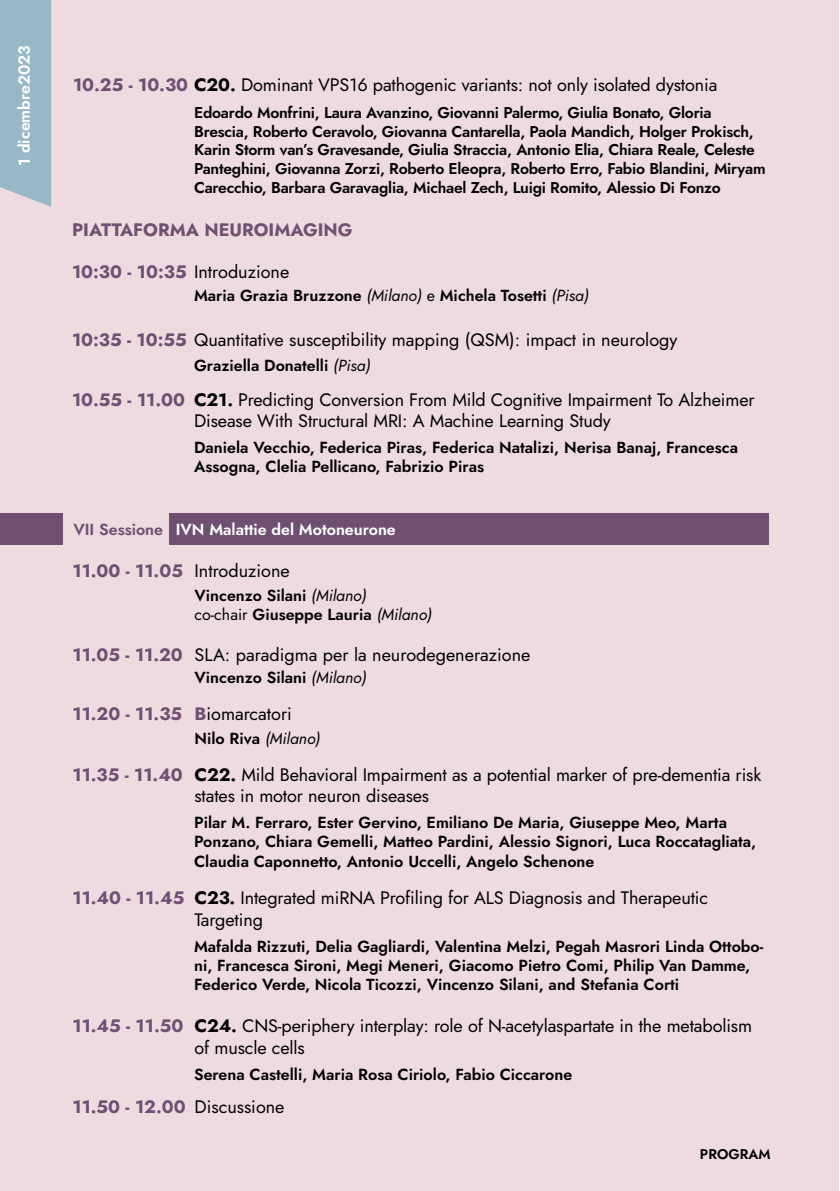
<style>
.page{position:relative;width:840px;height:1191px;background:#fff}
.page>*{position:absolute;margin:0;border:0;box-sizing:border-box;transform-origin:0 0}
.t1{font:18px/21.6px "Jost";letter-spacing:-.005em;color:#020203}
.t2{font:700 18px "Jost";color:#705072}
.t3{font:700 18px "Jost";color:#715071}
.t4{font:600 16px/19.2px "Jost";color:#020203}
.t5{font:600 16px "Jost";color:#fff}
.t6{font:600 15.6px/18.8px "Jost";letter-spacing:-.015em;color:#020203}
.t7{font:600 14px "Jost";color:#020203}
.s1{font-weight:700;color:#705072}
.s2{font-weight:700}
.s3{font-weight:400;font-style:italic}
.s4{font-weight:400}
.s5{color:#705072}
</style>
<div class="page">
<div style="left:0;top:0;width:838px;height:1191px;background:#eedbe0"></div>
<div style="left:0;top:0;width:51px;height:207px;background:#98b8c7"></div>
<div style="left:0;top:513px;width:63px;height:31px;background:#705072"></div>
<div style="left:169px;top:513px;width:598px;height:31px;background:#705072"></div>
<p class="t5" style="left:13px;top:166px;width:122px;rotate:-90deg">1 dicembre2023</p>
<p class="t1" style="left:73px;top:74px;width:645px"><span class="s1">10.25 - 10.30</span> <span class="s2">C20.</span> Dominant VPS16 pathogenic variants: not only isolated dystonia</p>
<p class="t6" style="left:194px;top:103px;width:572px">Edoardo Monfrini, Laura Avanzino, Giovanni Palermo, Giulia Bonato, Gloria Brescia, Roberto Ceravolo, Giovanna Cantarella, Paola Mandich, Holger Prokisch, Karin Storm van’s Gravesande, Giulia Straccia, Antonio Elia, Chiara Reale, Celeste Panteghini, Giovanna Zorzi, Roberto Eleopra, Roberto Erro, Fabio Blandini, Miryam Carecchio, Barbara Garavaglia, Michael Zech, Luigi Romito, Alessio Di Fonzo</p>
<p class="t3" style="left:72px;top:217px;width:282px">PIATTAFORMA NEUROIMAGING</p>
<p class="t1" style="left:72px;top:260px;width:219px"><span class="s1">10:30 - 10:35</span> Introduzione</p>
<p class="t4" style="left:194px;top:286px;width:396px">Maria Grazia Bruzzone <span class="s3">(Milano)</span> <span class="s4">e</span> Michela Tosetti <span class="s3">(Pisa)</span></p>
<p class="t1" style="left:72px;top:329px;width:606px"><span class="s1">10:35 - 10:55</span> Quantitative susceptibility mapping (QSM): impact in neurology</p>
<p class="t2" style="left:72px;top:387px;width:114px">10.55 - 11.00</p>
<p class="t4" style="left:194px;top:355px;width:178px">Graziella Donatelli <span class="s3">(Pisa)</span></p>
<p class="t1" style="left:194px;top:388px;width:562px"><span class="s2">C21.</span> Predicting Conversion From Mild Cognitive Impairment To Alzheimer<br>Disease With Structural MRI: A Machine Learning Study</p>
<p class="t4" style="left:194px;top:437px;width:545px">Daniela Vecchio, Federica Piras, Federica Natalizi, Nerisa Banaj, Francesca<br>Assogna, Clelia Pellicano, Fabrizio Piras</p>
<p class="t5" style="left:73px;top:518px;width:324px"><span class="s5">VII Sessione</span> IVN Malattie del Motoneurone</p>
<p class="t1" style="left:194px;top:560px;width:97px">Introduzione</p>
<p class="t2" style="left:72px;top:558px;width:112px">11.00 - 11.05</p>
<p class="t4" style="left:194px;top:585px;width:239px">Vincenzo Silani <span class="s3">(Milano)<br></span><span class="s4">co-chair</span> Giuseppe Lauria <span class="s3">(Milano)</span></p>
<p class="t2" style="left:72px;top:642px;width:112px">11.05 - 11.20</p>
<p class="t1" style="left:194px;top:643px;width:337px">SLA: paradigma per la neurodegenerazione</p>
<p class="t4" style="left:194px;top:668px;width:173px">Vincenzo Silani <span class="s3">(Milano)</span></p>
<p class="t2" style="left:72px;top:701px;width:111px">11.20 - 11.35</p>
<p class="t1" style="left:194px;top:703px;width:99px"><span class="s1">B</span>iomarcatori</p>
<p class="t4" style="left:194px;top:729px;width:127px">Nilo Riva <span class="s3">(Milano)</span></p>
<p class="t2" style="left:72px;top:762px;width:112px">11.35 - 11.40</p>
<p class="t1" style="left:194px;top:764px;width:568px"><span class="s2">C22.</span> Mild Behavioral Impairment as a potential marker of pre-dementia risk states in motor neuron diseases</p>
<p class="t4" style="left:194px;top:813px;width:563px">Pilar M. Ferraro, Ester Gervino, Emiliano De Maria, Giuseppe Meo, Marta<br>Ponzano, Chiara Gemelli, Matteo Pardini, Alessio Signori, Luca Roccatagliata,<br>Claudia Caponnetto, Antonio Uccelli, Angelo Schenone</p>
<p class="t2" style="left:72px;top:885px;width:113px">11.40 - 11.45</p>
<p class="t1" style="left:194px;top:887px;width:515px"><span class="s2">C23.</span> Integrated miRNA Profiling for ALS Diagnosis and Therapeutic<br>Targeting</p>
<p class="t4" style="left:194px;top:936px;width:570px">Mafalda Rizzuti, Delia Gagliardi, Valentina Melzi, Pegah Masrori Linda Ottobo&shy;ni, Francesca Sironi, Megi Meneri, Giacomo Pietro Comi, Philip Van Damme,<br>Federico Verde, Nicola Ticozzi, Vincenzo Silani, and Stefania Corti</p>
<p class="t2" style="left:72px;top:1013px;width:112px">11.45 - 11.50</p>
<p class="t2" style="left:72px;top:1094px;width:115px">11.50 - 12.00</p>
<p class="t1" style="left:194px;top:1015px;width:559px"><span class="s2">C24.</span> CNS-periphery interplay: role of N-acetylaspartate in the metabolism of muscle cells</p>
<p class="t4" style="left:194px;top:1064px;width:379px">Serena Castelli, Maria Rosa Ciriolo, Fabio Ciccarone</p>
<p class="t1" style="left:194px;top:1095px;width:91px">Discussione</p>
<p class="t7" style="left:699px;top:1145px;width:72px">PROGRAM</p>
</div>
